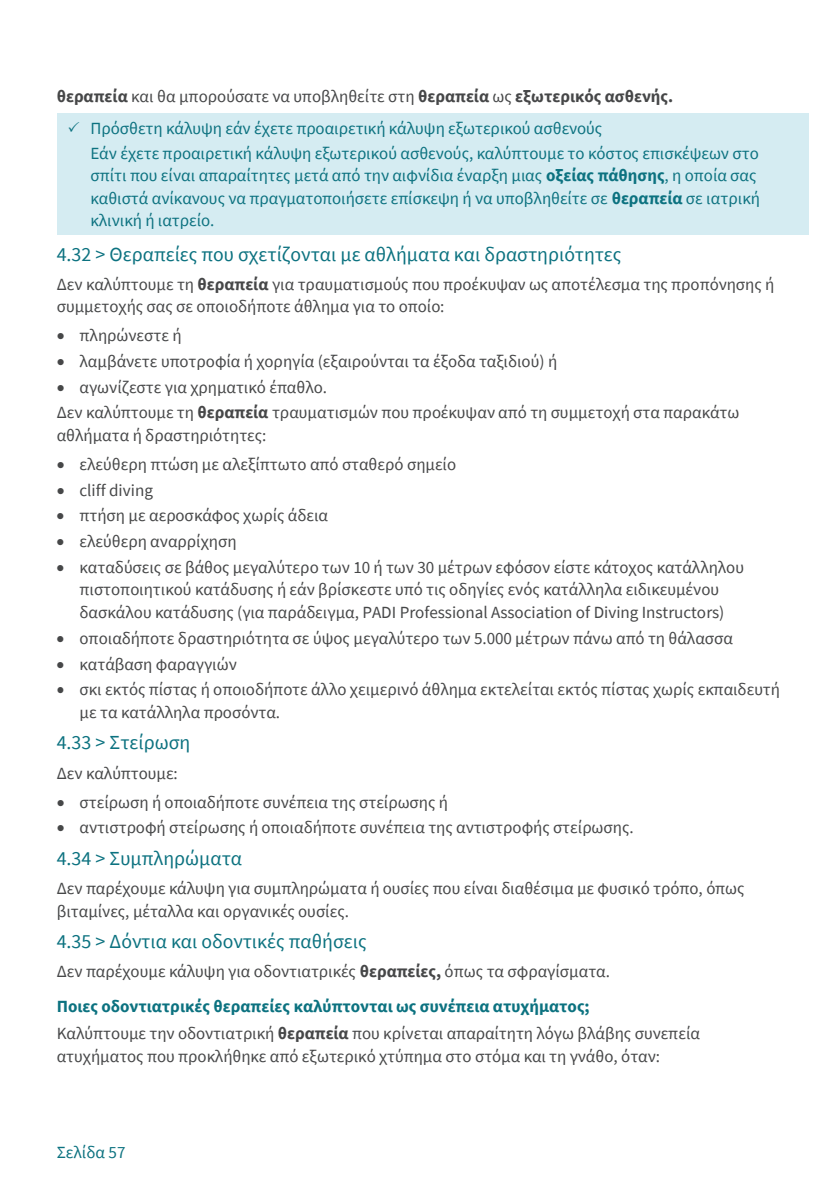
<style>
.page{position:relative;width:840px;height:1191px;background:#fff}
.page>*{position:absolute;margin:0;border:0;box-sizing:border-box;transform-origin:0 0}
.t1{font:20px "Source Sans Pro";color:#0c7280}
.t2{font:17px/22.4px "Source Sans Pro";color:#464748}
.t3{font:17px/22.4px "Source Sans Pro";color:#0c7280}
.t4{font:700 17px/34.6px "Source Sans Pro";color:#0c7280}
.t5{font:17px "Source Sans Pro Regular 2";color:#464748}
.s1{font-weight:700;color:#464748}
.s2{color:#464748}
.s3{font-weight:700}
.s4{font-family:"Source Sans Pro Regular 2"}
.s5{font-weight:400;color:#464748}
</style>
<div class="page">
<div style="left:57px;top:114px;width:751px;height:121px;background:#d5ecf2"></div>
<p class="t3" style="left:90px;top:81px;width:584px;line-height:31.4px;text-indent:-34px"><span class="s1">θεραπεία</span> <span class="s2">και θα μπορούσατε να υποβληθείτε στη</span> <span class="s1">θεραπεία</span> <span class="s2">ως</span> <span class="s1">εξωτερικός ασθενής.<br></span>Πρόσθετη κάλυψη εάν έχετε προαιρετική κάλυψη εξωτερικού ασθενούς</p>
<p class="t3" style="left:90px;top:142px;width:670px">Εάν έχετε προαιρετική κάλυψη εξωτερικού ασθενούς, καλύπτουμε το κόστος επισκέψεων στο σπίτι που είναι απαραίτητες μετά από την αιφνίδια έναρξη μιας <span class="s3">οξείας πάθησης</span>, η οποία σας καθιστά ανίκανους να πραγματοποιήσετε επίσκεψη ή να υποβληθείτε σε <span class="s3">θεραπεία</span> σε ιατρική κλινική ή ιατρείο.</p>
<p class="t1" style="left:57px;top:241px;width:566px"><span class="s4">4.32 &gt;</span> Θεραπείες που σχετίζονται με αθλήματα και δραστηριότητες</p>
<p class="t2" style="left:57px;top:273px;width:719px">Δεν καλύπτουμε τη <span class="s3">θεραπεία</span> για τραυματισμούς που προέκυψαν ως αποτέλεσμα της προπόνησης ή συμμετοχής σας σε οποιοδήποτε άθλημα για το οποίο:</p>
<p class="t2" style="left:57px;top:324px;width:126px">• πληρώνεστε ή</p>
<p class="t2" style="left:57px;top:350px;width:502px">• λαμβάνετε υποτροφία ή χορηγία (εξαιρούνται τα έξοδα ταξιδιού) ή</p>
<p class="t2" style="left:57px;top:375px;width:683px;line-height:25.2px">• αγωνίζεστε για χρηματικό έπαθλο.<br>Δεν καλύπτουμε τη <span class="s3">θεραπεία</span> τραυματισμών που προέκυψαν από τη συμμετοχή στα παρακάτω</p>
<p class="t2" style="left:57px;top:424px;width:211px">αθλήματα ή δραστηριότητες:</p>
<p class="t2" style="left:57px;top:453px;width:401px">• ελεύθερη πτώση με αλεξίπτωτο από σταθερό σημείο</p>
<p class="t5" style="left:57px;top:479px;width:98px">• cliff diving</p>
<p class="t2" style="left:57px;top:504px;width:273px">• πτήση με αεροσκάφος χωρίς άδεια</p>
<p class="t2" style="left:57px;top:530px;width:181px">• ελεύθερη αναρρίχηση</p>
<p class="t2" style="left:57px;top:556px;width:688px;text-align:center">• καταδύσεις σε βάθος μεγαλύτερο των 10 ή των 30 μέτρων εφόσον είστε κάτοχος κατάλληλου πιστοποιητικού κατάδυσης ή εάν βρίσκεστε υπό τις οδηγίες ενός κατάλληλα ειδικευμένου δασκάλου κατάδυσης (για παράδειγμα, PADI Professional Association of Diving Instructors)</p>
<p class="t2" style="left:57px;top:627px;width:677px">• οποιαδήποτε δραστηριότητα σε ύψος μεγαλύτερο των 5.000 μέτρων πάνω από τη θάλασσα</p>
<p class="t2" style="left:57px;top:652px;width:182px">• κατάβαση φαραγγιών</p>
<p class="t2" style="left:79px;top:678px;width:701px;text-indent:-23px">• σκι εκτός πίστας ή οποιοδήποτε άλλο χειμερινό άθλημα εκτελείται εκτός πίστας χωρίς εκπαιδευτή με τα κατάλληλα προσόντα.</p>
<p class="t1" style="left:57px;top:730px;width:135px"><span class="s4">4.33 &gt;</span> Στείρωση</p>
<p class="t2" style="left:57px;top:761px;width:123px">Δεν καλύπτουμε:</p>
<p class="t2" style="left:57px;top:790px;width:393px">• στείρωση ή οποιαδήποτε συνέπεια της στείρωσης ή</p>
<p class="t2" style="left:57px;top:816px;width:578px">• αντιστροφή στείρωσης ή οποιαδήποτε συνέπεια της αντιστροφής στείρωσης.</p>
<p class="t1" style="left:57px;top:845px;width:187px"><span class="s4">4.34 &gt;</span> Συμπληρώματα</p>
<p class="t2" style="left:57px;top:877px;width:688px">Δεν παρέχουμε κάλυψη για συμπληρώματα ή ουσίες που είναι διαθέσιμα με φυσικό τρόπο, όπως βιταμίνες, μέταλλα και οργανικές ουσίες.</p>
<p class="t1" style="left:57px;top:928px;width:311px"><span class="s4">4.35 &gt;</span> Δόντια και οδοντικές παθήσεις</p>
<p class="t4" style="left:57px;top:954px;width:554px"><span class="s5">Δεν παρέχουμε κάλυψη για οδοντιατρικές</span> <span class="s2">θεραπείες,</span> <span class="s5">όπως τα σφραγίσματα.<br></span>Ποιες οδοντιατρικές θεραπείες καλύπτονται ως συνέπεια ατυχήματος;</p>
<p class="t2" style="left:57px;top:1022px;width:644px">Καλύπτουμε την οδοντιατρική <span class="s3">θεραπεία</span> που κρίνεται απαραίτητη λόγω βλάβης συνεπεία ατυχήματος που προκλήθηκε από εξωτερικό χτύπημα στο στόμα και τη γνάθο, όταν:</p>
<p class="t3" style="left:57px;top:1141px;width:70px">Σελίδα <span class="s4">57</span></p>
</div>
